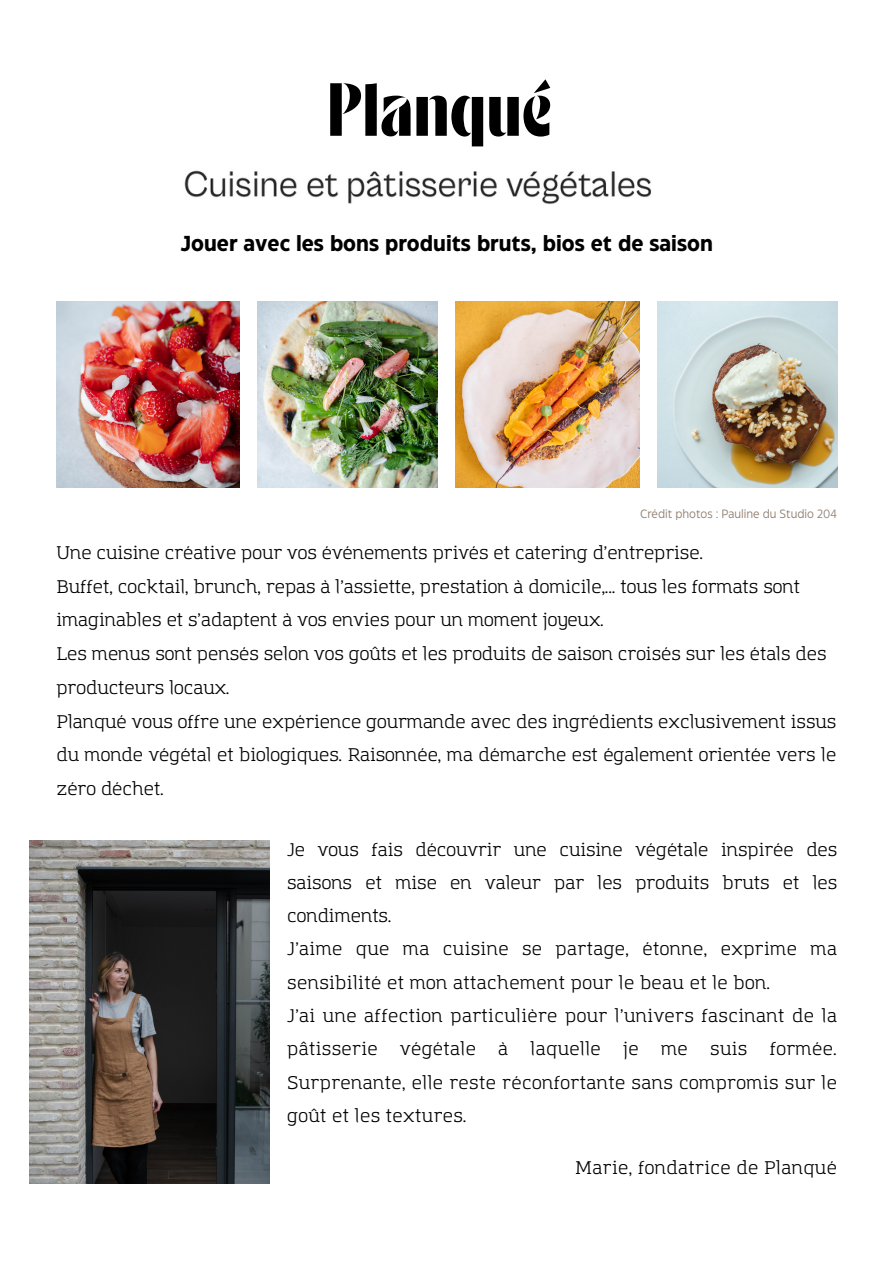
<style>
.page{position:relative;width:893px;height:1264px;background:#fff}
.page>*{position:absolute;margin:0;border:0;box-sizing:border-box;transform-origin:0 0}
.t1{font:700 21.6px "Eastman Grotesque";color:#000}
.t2{font:18px/33.3px "Amazing Grotesk";color:#000;text-align:justify}
.t3{font:18px/33.3px "Amazing Grotesk";letter-spacing:.02em;color:#000}
.t4{font:12px "Eastman Grotesque";color:#907e70}
</style>
<div class="page">
<img style="left:455px;top:301px;width:184px;height:187px">
<img style="left:56px;top:301px;width:184px;height:187px">
<img style="left:258px;top:301px;width:179px;height:187px">
<img style="left:657px;top:301px;width:180px;height:187px">
<svg style="left:330px;top:83px;width:80px;height:53px"></svg>
<svg style="left:416px;top:96px;width:67px;height:50px"></svg>
<svg style="left:489px;top:79px;width:61px;height:57px"></svg>
<img style="left:29px;top:840px;width:241px;height:343px">
<img style="left:184px;top:170px;width:467px;height:34px">
<p class="t1" style="left:181px;top:235px;width:533px">Jouer avec les bons produits bruts, bios et de saison</p>
<p class="t4" style="left:640px;top:509px;width:199px">Crédit photos : Pauline du Studio 204</p>
<p class="t2" style="left:56px;top:537px;width:648px">Une cuisine créative pour vos événements privés et catering d’entreprise.</p>
<p class="t2" style="left:56px;top:570px;width:745px;line-height:33.8px">Buffet, cocktail, brunch, repas à l’assiette, prestation à domicile,... tous les formats sont imaginables et s’adaptent à vos envies pour un moment joyeux.</p>
<p class="t2" style="left:56px;top:638px;width:771px;line-height:33.8px">Les menus sont pensés selon vos goûts et les produits de saison croisés sur les étals des producteurs locaux.</p>
<p class="t2" style="left:56px;top:705px;width:781px;line-height:33.8px">Planqué vous offre une expérience gourmande avec des ingrédients exclusivement issus du monde végétal et biologiques. Raisonnée, ma démarche est également orientée vers le zéro déchet.</p>
<p class="t2" style="left:287px;top:834px;width:551px">Je vous fais découvrir une cuisine végétale inspirée des saisons et mise en valeur par les produits bruts et les condiments.</p>
<p class="t3" style="left:287px;top:933px;width:551px">J’aime que ma cuisine se partage, étonne, exprime ma sensibilité et mon attachement pour le beau et le bon.</p>
<p class="t2" style="left:287px;top:1000px;width:551px">J’ai une affection particulière pour l’univers fascinant de la pâtisserie végétale à laquelle je me suis formée.<br>Surprenante, elle reste réconfortante sans compromis sur le goût et les textures.</p>
<p class="t3" style="left:575px;top:1152px;width:263px">Marie, fondatrice de Planqué</p>
</div>
